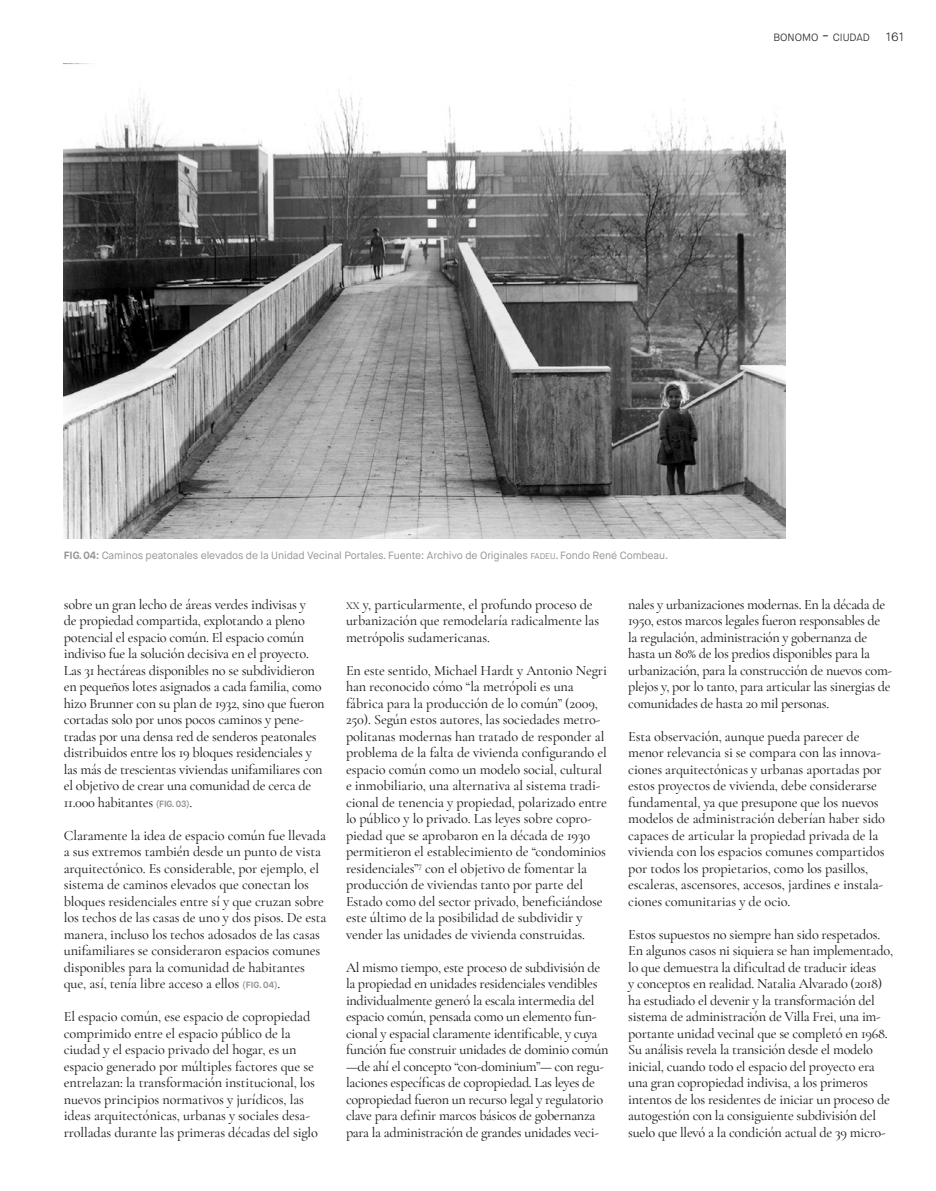
<style>
.page{position:relative;width:936px;height:1191px;background:#fff}
.page>*{position:absolute;margin:0;border:0;box-sizing:border-box;transform-origin:0 0}
._04_-_TEXTO_GENERAL{font:500 14.25px/16.5px "Cormorant Garamond";letter-spacing:-.02em;color:#231f20}
.t1{font:300 12px "Maison Neue";color:#231f20}
._05_-_PIE_DE_FOTO{font:10.5px "Maison Neue";letter-spacing:-.01em;color:#939598}
.t2{font:300 10.5px "Maison Neue";color:#231f20}
.s1{font-size:15px}
.s2{font-weight:700}
.s3{font-size:8.4px}
.s4{font-family:"Maison Neue";font-weight:700;font-size:9px;color:#939598}
.s5{font-size:10.5px}
</style>
<div class="page">
<img style="left:64px;top:89px;width:721px;height:449px">
<p class="t2" style="left:773px;top:31px;width:98px">BONOMO <span class="s1">-</span> CIUDAD</p>
<p class="t1" style="left:885px;top:29px;width:20px">161</p>
<p class="_05_-_PIE_DE_FOTO" style="left:64px;top:549px;width:606px"><span class="s2">FIG</span><span class="s2">.</span> <span class="s2">04:</span> Caminos peatonales elevados de la Unidad Vecinal Portales. Fuente: Archivo de Originales <span class="s3">FADEU</span>. Fondo René Combeau.</p>
<p class="_04_-_TEXTO_GENERAL" style="left:64px;top:595px;width:262px">sobre un gran lecho de áreas verdes indivisas y<br>de propiedad compartida, explotando a pleno potencial el espacio común. El espacio común indiviso fue la solución decisiva en el proyecto.<br>Las 31 hectáreas disponibles no se subdividieron en pequeños lotes asignados a cada familia, como hizo Brunner con su plan de 1932, sino que fueron cortadas solo por unos pocos caminos y pene&shy;tradas por una densa red de senderos peatonales distribuidos entre los 19 bloques residenciales y las más de trescientas viviendas unifamiliares con el objetivo de crear una comunidad de cerca de 11.000 habitantes <span class="s4">(FIG. 03)</span>.</p>
<p class="_04_-_TEXTO_GENERAL" style="left:64px;top:826px;width:264px">Claramente la idea de espacio común fue llevada a sus extremos también desde un punto de vista arquitectónico. Es considerable, por ejemplo, el sistema de caminos elevados que conectan los bloques residenciales entre sí y que cruzan sobre los techos de las casas de uno y dos pisos. De esta manera, incluso los techos adosados de las casas unifamiliares se consideraron espacios comunes disponibles para la comunidad de habitantes que, así, tenía libre acceso a ellos <span class="s4">(FIG. 04)</span>.</p>
<p class="_04_-_TEXTO_GENERAL" style="left:64px;top:1008px;width:256px">El espacio común, ese espacio de copropiedad comprimido entre el espacio público de la ciudad y el espacio privado del hogar, es un espacio generado por múltiples factores que se entrelazan: la transformación institucional, los nuevos principios normativos y jurídicos, las ideas arquitectónicas, urbanas y sociales desa&shy;rrolladas durante las primeras décadas del siglo</p>
<p class="_04_-_TEXTO_GENERAL" style="left:346px;top:595px;width:254px"><span class="s5">XX</span> y, particularmente, el profundo proceso de urbanización que remodelaría radicalmente las metrópolis sudamericanas.</p>
<p class="_04_-_TEXTO_GENERAL" style="left:346px;top:661px;width:262px">En este sentido, Michael Hardt y Antonio Negri han reconocido cómo “la metrópoli es una fábrica para la producción de lo común” (2009, 250). Según estos autores, las sociedades metro&shy;politanas modernas han tratado de responder al problema de la falta de vivienda configurando el espacio común como un modelo social, cultural e inmobiliario, una alternativa al sistema tradi&shy;cional de tenencia y propiedad, polarizado entre lo público y lo privado. Las leyes sobre copro&shy;piedad que se aprobaron en la década de 1930 permitieron el establecimiento de “condominios residenciales”<sup>7</sup> con el objetivo de fomentar la producción de viviendas tanto por parte del Estado como del sector privado, beneficiándose este último de la posibilidad de subdividir y vender las unidades de vivienda construidas.</p>
<p class="_04_-_TEXTO_GENERAL" style="left:346px;top:958px;width:264px">Al mismo tiempo, este proceso de subdivisión de la propiedad en unidades residenciales vendibles individualmente generó la escala intermedia del espacio común, pensada como un elemento fun&shy;cional y espacial claramente identificable, y cuya función fue construir unidades de dominio común —de ahí el concepto “con-dominium”— con regu&shy;laciones específicas de copropiedad. Las leyes de copropiedad fueron un recurso legal y regulatorio clave para definir marcos básicos de gobernanza para la administración de grandes unidades veci-</p>
<p class="_04_-_TEXTO_GENERAL" style="left:628px;top:595px;width:265px">nales y urbanizaciones modernas. En la década de 1950, estos marcos legales fueron responsables de la regulación, administración y gobernanza de hasta un 80% de los predios disponibles para la urbanización, para la construcción de nuevos com&shy;plejos y, por lo tanto, para articular las sinergias de comunidades de hasta 20 mil personas.</p>
<p class="_04_-_TEXTO_GENERAL" style="left:628px;top:727px;width:258px">Esta observación, aunque pueda parecer de menor relevancia si se compara con las innova&shy;ciones arquitectónicas y urbanas aportadas por estos proyectos de vivienda, debe considerarse fundamental, ya que presupone que los nuevos modelos de administración deberían haber sido capaces de articular la propiedad privada de la vivienda con los espacios comunes compartidos por todos los propietarios, como los pasillos, escaleras, ascensores, accesos, jardines e instala&shy;ciones comunitarias y de ocio.</p>
<p class="_04_-_TEXTO_GENERAL" style="left:628px;top:925px;width:266px">Estos supuestos no siempre han sido respetados.<br>En algunos casos ni siquiera se han implementado, lo que demuestra la dificultad de traducir ideas<br>y conceptos en realidad. Natalia Alvarado (2018) ha estudiado el devenir y la transformación del sistema de administración de Villa Frei, una im&shy;portante unidad vecinal que se completó en 1968.<br>Su análisis revela la transición desde el modelo inicial, cuando todo el espacio del proyecto era una gran copropiedad indivisa, a los primeros intentos de los residentes de iniciar un proceso de autogestión con la consiguiente subdivisión del suelo que llevó a la condición actual de 39 micro-</p>
</div>
